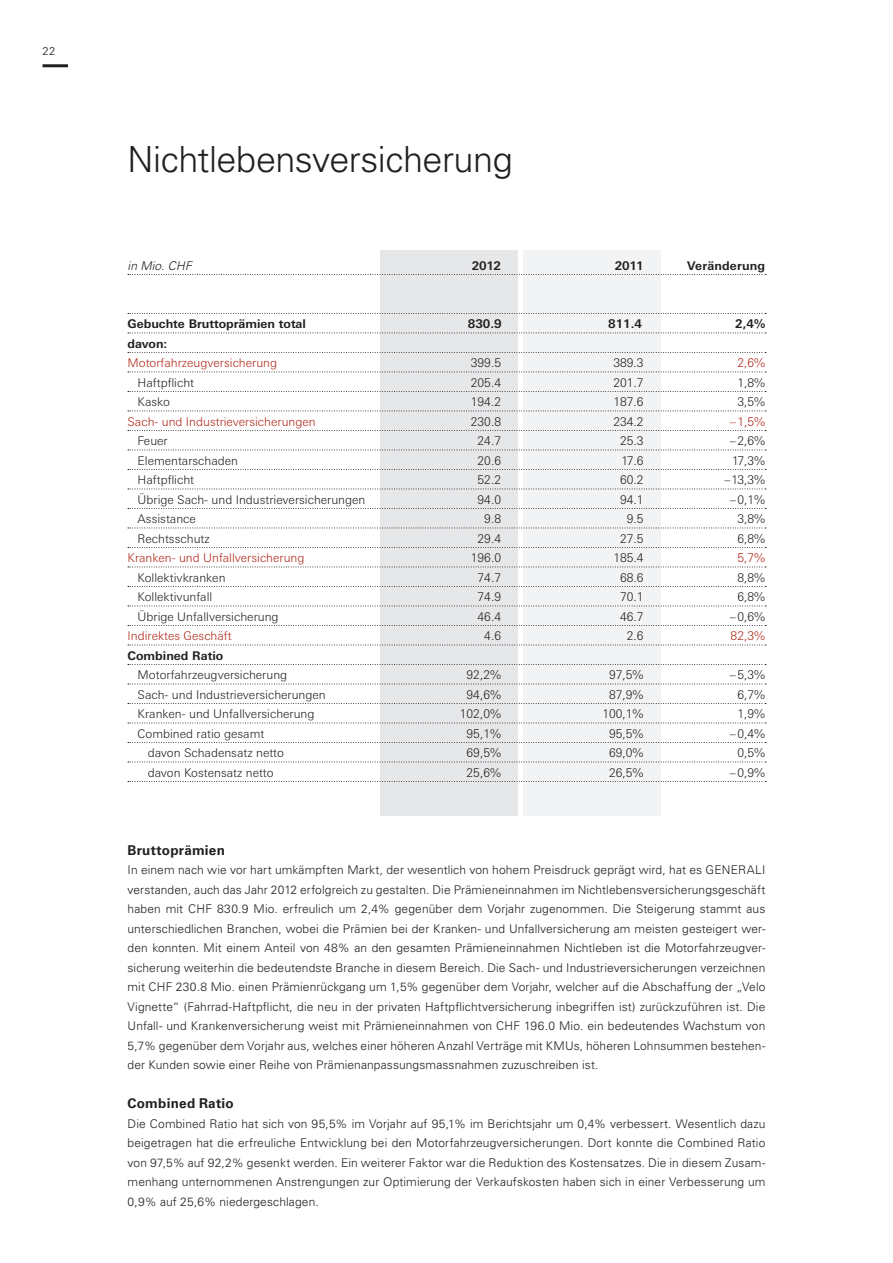
<style>
.page{position:relative;width:893px;height:1263px;background:#fff}
.page>*{position:absolute;margin:0;border:0;box-sizing:border-box;transform-origin:0 0}
.t1{font:300 36px "Univers LT";letter-spacing:-.015em;color:#231f20}
.t2{font:700 13.5px "Univers LT";letter-spacing:.015em;color:#231f20}
.t3{font:300 12px/19.5px "Univers LT";letter-spacing:.01em;color:#231f20;text-align:justify}
.t4{font:300 12px "Univers Next Pro";color:#231f20}
.t5{font:300 12px "Univers Next Pro";color:#b0281a}
.t6{font:700 12px "Univers Next Pro";color:#231f20}
.t7{font:italic 300 12px "Univers LT";letter-spacing:.015em;color:#231f20}
.t8{font:300 11.25px "Univers LT";color:#231f20}
</style>
<div class="page">
<div style="left:380px;top:250px;width:137px;height:566px;background:#e6e7e9"></div>
<div style="left:523px;top:250px;width:137px;height:566px;background:#f2f3f4"></div>
<hr style="left:43px;top:64px;width:25px;height:3px;background:#231f20">
<svg style="left:128px;top:274px;width:638px;height:1px"></svg>
<svg style="left:128px;top:313px;width:638px;height:1px"></svg>
<svg style="left:128px;top:333px;width:638px;height:1px"></svg>
<svg style="left:128px;top:352px;width:638px;height:1px"></svg>
<svg style="left:128px;top:372px;width:638px;height:1px"></svg>
<svg style="left:128px;top:391px;width:638px;height:1px"></svg>
<svg style="left:128px;top:411px;width:638px;height:1px"></svg>
<svg style="left:128px;top:430px;width:638px;height:1px"></svg>
<svg style="left:128px;top:450px;width:638px;height:1px"></svg>
<svg style="left:128px;top:469px;width:638px;height:1px"></svg>
<svg style="left:128px;top:489px;width:638px;height:1px"></svg>
<svg style="left:128px;top:508px;width:638px;height:1px"></svg>
<svg style="left:128px;top:528px;width:638px;height:1px"></svg>
<svg style="left:128px;top:547px;width:638px;height:1px"></svg>
<svg style="left:128px;top:567px;width:638px;height:1px"></svg>
<svg style="left:128px;top:586px;width:638px;height:1px"></svg>
<svg style="left:128px;top:606px;width:638px;height:1px"></svg>
<svg style="left:128px;top:625px;width:638px;height:1px"></svg>
<svg style="left:128px;top:645px;width:638px;height:1px"></svg>
<svg style="left:128px;top:664px;width:638px;height:1px"></svg>
<svg style="left:128px;top:684px;width:638px;height:1px"></svg>
<svg style="left:128px;top:703px;width:638px;height:1px"></svg>
<svg style="left:128px;top:723px;width:638px;height:1px"></svg>
<svg style="left:128px;top:742px;width:638px;height:1px"></svg>
<svg style="left:128px;top:762px;width:638px;height:1px"></svg>
<svg style="left:128px;top:781px;width:638px;height:1px"></svg>
<p class="t8" style="left:43px;top:45px;width:15px">22</p>
<h1 class="t1" style="left:128px;top:138px;width:387px">Nichtlebensversicherung</h1>
<p class="t7" style="left:128px;top:258px;width:66px">in Mio. CHF</p>
<p class="t6" style="left:472px;top:258px;width:31px">2012</p>
<p class="t6" style="left:615px;top:258px;width:30px">2011</p>
<p class="t6" style="left:687px;top:258px;width:80px">Veränderung</p>
<p class="t6" style="left:128px;top:317px;width:180px">Gebuchte Bruttoprämien total</p>
<p class="t6" style="left:468px;top:317px;width:35px">830.9</p>
<p class="t6" style="left:608px;top:317px;width:35px">811.4</p>
<p class="t6" style="left:735px;top:317px;width:31px">2,4%</p>
<p class="t6" style="left:128px;top:336px;width:41px">davon:</p>
<p class="t5" style="left:128px;top:356px;width:151px">Motorfahrzeugversicherung</p>
<p class="t4" style="left:471px;top:356px;width:32px">399.5</p>
<p class="t4" style="left:613px;top:356px;width:32px">389.3</p>
<p class="t5" style="left:737px;top:356px;width:29px">2,6%</p>
<p class="t4" style="left:138px;top:376px;width:58px">Haftpflicht</p>
<p class="t4" style="left:471px;top:376px;width:32px">205.4</p>
<p class="t4" style="left:613px;top:376px;width:32px">201.7</p>
<p class="t4" style="left:737px;top:376px;width:29px">1,8%</p>
<p class="t4" style="left:138px;top:395px;width:34px">Kasko</p>
<p class="t4" style="left:471px;top:395px;width:32px">194.2</p>
<p class="t4" style="left:613px;top:395px;width:32px">187.6</p>
<p class="t4" style="left:737px;top:395px;width:29px">3,5%</p>
<p class="t5" style="left:128px;top:415px;width:190px">Sach- und Industrieversicherungen</p>
<p class="t4" style="left:471px;top:415px;width:32px">230.8</p>
<p class="t4" style="left:613px;top:415px;width:32px">234.2</p>
<p class="t5" style="left:730px;top:415px;width:37px">– 1,5%</p>
<p class="t4" style="left:138px;top:434px;width:32px">Feuer</p>
<p class="t4" style="left:478px;top:434px;width:25px">24.7</p>
<p class="t4" style="left:620px;top:434px;width:25px">25.3</p>
<p class="t4" style="left:730px;top:434px;width:37px">– 2,6%</p>
<p class="t4" style="left:138px;top:454px;width:102px">Elementarschaden</p>
<p class="t4" style="left:478px;top:454px;width:25px">20.6</p>
<p class="t4" style="left:622px;top:454px;width:23px">17.6</p>
<p class="t4" style="left:733px;top:454px;width:34px">17,3%</p>
<p class="t4" style="left:138px;top:473px;width:58px">Haftpflicht</p>
<p class="t4" style="left:478px;top:473px;width:25px">52.2</p>
<p class="t4" style="left:620px;top:473px;width:25px">60.2</p>
<p class="t4" style="left:724px;top:473px;width:42px">– 13,3%</p>
<p class="t4" style="left:138px;top:493px;width:229px">Übrige Sach- und Industrieversicherungen</p>
<p class="t4" style="left:478px;top:493px;width:25px">94.0</p>
<p class="t4" style="left:620px;top:493px;width:25px">94.1</p>
<p class="t4" style="left:730px;top:493px;width:37px">– 0,1%</p>
<p class="t4" style="left:138px;top:512px;width:60px">Assistance</p>
<p class="t4" style="left:484px;top:512px;width:18px">9.8</p>
<p class="t4" style="left:627px;top:512px;width:18px">9.5</p>
<p class="t4" style="left:737px;top:512px;width:29px">3,8%</p>
<p class="t4" style="left:138px;top:532px;width:74px">Rechtsschutz</p>
<p class="t4" style="left:478px;top:532px;width:25px">29.4</p>
<p class="t4" style="left:620px;top:532px;width:25px">27.5</p>
<p class="t4" style="left:737px;top:532px;width:29px">6,8%</p>
<p class="t5" style="left:128px;top:551px;width:178px">Kranken- und Unfallversicherung</p>
<p class="t4" style="left:471px;top:551px;width:32px">196.0</p>
<p class="t4" style="left:613px;top:551px;width:32px">185.4</p>
<p class="t5" style="left:737px;top:551px;width:29px">5,7%</p>
<p class="t4" style="left:138px;top:571px;width:89px">Kollektivkranken</p>
<p class="t4" style="left:478px;top:571px;width:25px">74.7</p>
<p class="t4" style="left:620px;top:571px;width:25px">68.6</p>
<p class="t4" style="left:737px;top:571px;width:29px">8,8%</p>
<p class="t4" style="left:138px;top:590px;width:76px">Kollektivunfall</p>
<p class="t4" style="left:478px;top:590px;width:25px">74.9</p>
<p class="t4" style="left:620px;top:590px;width:25px">70.1</p>
<p class="t4" style="left:737px;top:590px;width:29px">6,8%</p>
<p class="t4" style="left:138px;top:610px;width:142px">Übrige Unfallversicherung</p>
<p class="t4" style="left:478px;top:610px;width:25px">46.4</p>
<p class="t4" style="left:620px;top:610px;width:25px">46.7</p>
<p class="t4" style="left:730px;top:610px;width:37px">– 0,6%</p>
<p class="t5" style="left:128px;top:629px;width:106px">Indirektes Geschäft</p>
<p class="t4" style="left:484px;top:629px;width:18px">4.6</p>
<p class="t4" style="left:627px;top:629px;width:18px">2.6</p>
<p class="t5" style="left:731px;top:629px;width:36px">82,3%</p>
<p class="t6" style="left:128px;top:648px;width:97px">Combined Ratio</p>
<p class="t4" style="left:138px;top:668px;width:151px">Motorfahrzeugversicherung</p>
<p class="t4" style="left:467px;top:668px;width:36px">92,2%</p>
<p class="t4" style="left:609px;top:668px;width:36px">97,5%</p>
<p class="t4" style="left:730px;top:668px;width:37px">– 5,3%</p>
<p class="t4" style="left:138px;top:688px;width:190px">Sach- und Industrieversicherungen</p>
<p class="t4" style="left:467px;top:688px;width:36px">94,6%</p>
<p class="t4" style="left:609px;top:688px;width:36px">87,9%</p>
<p class="t4" style="left:737px;top:688px;width:29px">6,7%</p>
<p class="t4" style="left:138px;top:707px;width:178px">Kranken- und Unfallversicherung</p>
<p class="t4" style="left:460px;top:707px;width:43px">102,0%</p>
<p class="t4" style="left:602px;top:707px;width:43px">100,1%</p>
<p class="t4" style="left:737px;top:707px;width:29px">1,9%</p>
<p class="t4" style="left:138px;top:727px;width:128px">Combined ratio gesamt</p>
<p class="t4" style="left:467px;top:727px;width:36px">95,1%</p>
<p class="t4" style="left:609px;top:727px;width:36px">95,5%</p>
<p class="t4" style="left:730px;top:727px;width:37px">– 0,4%</p>
<p class="t4" style="left:148px;top:746px;width:138px">davon Schadensatz netto</p>
<p class="t4" style="left:467px;top:746px;width:36px">69,5%</p>
<p class="t4" style="left:609px;top:746px;width:36px">69,0%</p>
<p class="t4" style="left:737px;top:746px;width:29px">0,5%</p>
<p class="t4" style="left:148px;top:766px;width:127px">davon Kostensatz netto</p>
<p class="t4" style="left:467px;top:766px;width:36px">25,6%</p>
<p class="t4" style="left:609px;top:766px;width:36px">26,5%</p>
<p class="t4" style="left:730px;top:766px;width:37px">– 0,9%</p>
<p class="t2" style="left:128px;top:842px;width:99px">Bruttoprämien</p>
<p class="t3" style="left:128px;top:860px;width:639px">In einem nach wie vor hart umkämpften Markt, der wesentlich von hohem Preisdruck geprägt wird, hat es GENERALI verstanden, auch das Jahr 2012 erfolgreich zu gestalten. Die Prämieneinnahmen im Nichtlebensversicherungsgeschäft haben mit CHF 830.9 Mio. erfreulich um 2,4% gegenüber dem Vorjahr zugenommen. Die Steigerung stammt aus unterschiedlichen Branchen, wobei die Prämien bei der Kranken- und Unfallversicherung am meisten gesteigert wer&shy;den konnten. Mit einem Anteil von 48% an den gesamten Prämieneinnahmen Nichtleben ist die Motorfahrzeugver&shy;sicherung weiterhin die bedeutendste Branche in diesem Bereich. Die Sach- und Industrieversicherungen verzeichnen mit CHF 230.8 Mio. einen Prämienrückgang um 1,5% gegenüber dem Vorjahr, welcher auf die Abschaffung der „Velo Vignette“ (Fahrrad-Haftpflicht, die neu in der privaten Haftpflichtversicherung inbegriffen ist) zurückzuführen ist. Die Unfall- und Krankenversicherung weist mit Prämieneinnahmen von CHF 196.0 Mio. ein bedeutendes Wachstum von 5,7% gegenüber dem Vorjahr aus, welches einer höheren Anzahl Verträge mit KMUs, höheren Lohnsummen bestehen&shy;der Kunden sowie einer Reihe von Prämienanpassungsmassnahmen zuzuschreiben ist.</p>
<p class="t2" style="left:128px;top:1096px;width:108px">Combined Ratio</p>
<p class="t3" style="left:128px;top:1114px;width:639px">Die Combined Ratio hat sich von 95,5% im Vorjahr auf 95,1% im Berichtsjahr um 0,4% verbessert. Wesentlich dazu beigetragen hat die erfreuliche Entwicklung bei den Motorfahrzeugversicherungen. Dort konnte die Combined Ratio von 97,5% auf 92,2% gesenkt werden. Ein weiterer Faktor war die Reduktion des Kostensatzes. Die in diesem Zusam&shy;menhang unternommenen Anstrengungen zur Optimierung der Verkaufskosten haben sich in einer Verbesserung um 0,9% auf 25,6% niedergeschlagen.</p>
</div>
